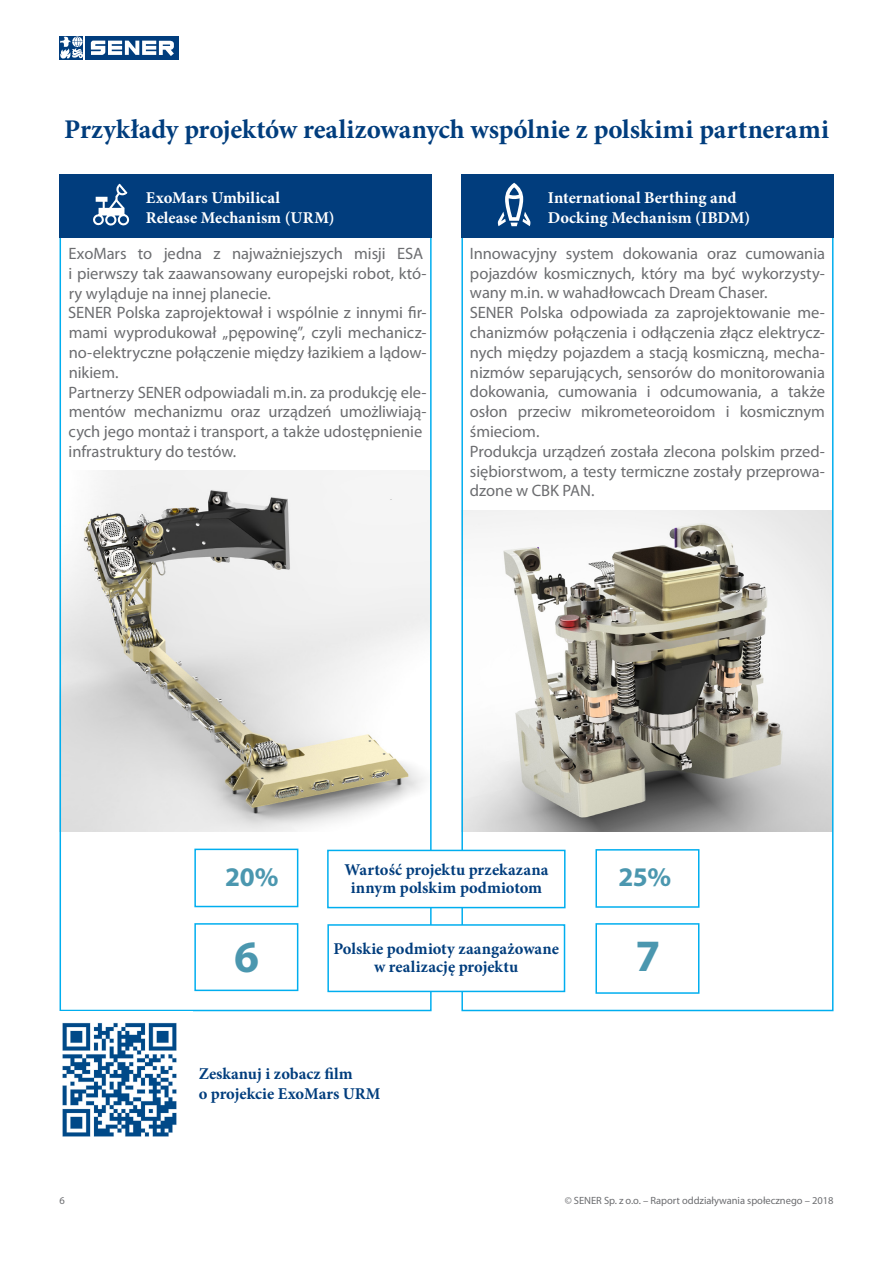
<style>
.page{position:relative;width:893px;height:1263px;background:#fff}
.page>*{position:absolute;margin:0;border:0;box-sizing:border-box;transform-origin:0 0}
.t1{font:700 45px "Myriad Pro";color:#4b97af}
.t2{font:700 27px "Minion Pro";color:#013d7d}
.t3{font:700 27px "Myriad Pro";color:#4b97af}
.t4{font:16.5px/19.8px "Myriad Pro";letter-spacing:-.005em;color:#6c6d70;text-align:justify}
.t5{font:700 16.5px/18px "Minion Pro";color:#013d7d;text-align:center}
.t6{font:700 16.5px/19.8px "Minion Pro";letter-spacing:.005em;color:#fff}
.t7{font:10.5px "Myriad Pro";color:#6c6d70}
</style>
<div class="page">
<div style="left:85px;top:36px;width:94px;height:24px;background:#013d7d"></div>
<svg style="left:91px;top:41px;width:83px;height:15px"></svg>
<svg style="left:60px;top:36px;width:23px;height:24px"></svg>
<img style="left:63px;top:470px;width:366px;height:361px">
<img style="left:464px;top:510px;width:366px;height:321px">
<div style="left:60px;top:174px;width:372px;height:64px;background:#013d7d"></div>
<div style="left:461px;top:174px;width:372px;height:64px;background:#013d7d"></div>
<svg style="left:498px;top:183px;width:32px;height:43px"></svg>
<svg style="left:93px;top:183px;width:37px;height:43px"></svg>
<img style="left:62px;top:1023px;width:115px;height:114px">
<div style="left:327px;top:924px;width:238px;height:68px;background:#fff;border:2px solid #00aeef"></div>
<div style="left:595px;top:923px;width:104px;height:71px;background:#fff;border:2px solid #00aeef"></div>
<div style="left:595px;top:849px;width:104px;height:59px;background:#fff;border:2px solid #00aeef"></div>
<div style="left:194px;top:923px;width:104px;height:68px;background:#fff;border:2px solid #00aeef"></div>
<div style="left:194px;top:849px;width:104px;height:58px;background:#fff;border:2px solid #00aeef"></div>
<div style="left:327px;top:850px;width:239px;height:58px;background:#fff;border:2px solid #00aeef"></div>
<p class="t2" style="left:64px;top:110px;width:766px">Przykłady projektów realizowanych wspólnie z polskimi partnerami</p>
<p class="t6" style="left:146px;top:188px;width:190px">ExoMars Umbilical<br>Release Mechanism (URM)</p>
<p class="t4" style="left:69px;top:243px;width:360px;text-align:left">ExoMars to jedna z najważniejszych misji ESA i pierwszy tak zaawansowany europejski robot, któ&shy;ry wyląduje na innej planecie.</p>
<p class="t4" style="left:68px;top:303px;width:360px">SENER Polska zaprojektował i wspólnie z innymi fir&shy;mami wyprodukował „pępowinę”, czyli mechanicz&shy;no-elektryczne połączenie między łazikiem a lądow&shy;nikiem.</p>
<p class="t4" style="left:69px;top:382px;width:360px;text-align:left">Partnerzy SENER odpowiadali m.in. za produkcję ele&shy;mentów mechanizmu oraz urządzeń umożliwiają&shy;cych jego montaż i transport, a także udostępnienie infrastruktury do testów.</p>
<p class="t6" style="left:548px;top:188px;width:204px">International Berthing and<br>Docking Mechanism (IBDM)</p>
<p class="t4" style="left:470px;top:243px;width:357px">Innowacyjny system dokowania oraz cumowania pojazdów kosmicznych, który ma być wykorzysty&shy;wany m.in. w wahadłowcach Dream Chaser.</p>
<p class="t4" style="left:470px;top:302px;width:357px">SENER Polska odpowiada za zaprojektowanie me&shy;chanizmów połączenia i odłączenia złącz elektrycz&shy;nych między pojazdem a stacją kosmiczną, mecha&shy;nizmów separujących, sensorów do monitorowania dokowania, cumowania i odcumowania, a także osłon przeciw mikrometeoroidom i kosmicznym śmieciom.</p>
<p class="t4" style="left:470px;top:441px;width:357px">Produkcja urządzeń została zlecona polskim przed&shy;siębiorstwom, a testy termiczne zostały przeprowa&shy;dzone w CBK PAN.</p>
<p class="t3" style="left:225px;top:859px;width:55px">20%</p>
<p class="t5" style="left:344px;top:861px;width:206px">Wartość projektu przekazana innym polskim podmiotom</p>
<p class="t3" style="left:618px;top:859px;width:54px">25%</p>
<p class="t1" style="left:234px;top:927px;width:26px">6</p>
<p class="t5" style="left:333px;top:939px;width:227px">Polskie podmioty zaangażowane w realizację projektu</p>
<p class="t1" style="left:635px;top:927px;width:26px">7</p>
<p class="t5" style="left:199px;top:1063px;width:183px;line-height:19.8px;text-align:left">Zeskanuj i zobacz film<br>o projekcie ExoMars URM</p>
<p class="t7" style="left:60px;top:1193px;width:7px">6</p>
<p class="t7" style="left:565px;top:1193px;width:270px">© SENER Sp. z o.o. – Raport oddziaływania społecznego – 2018</p>
</div>
